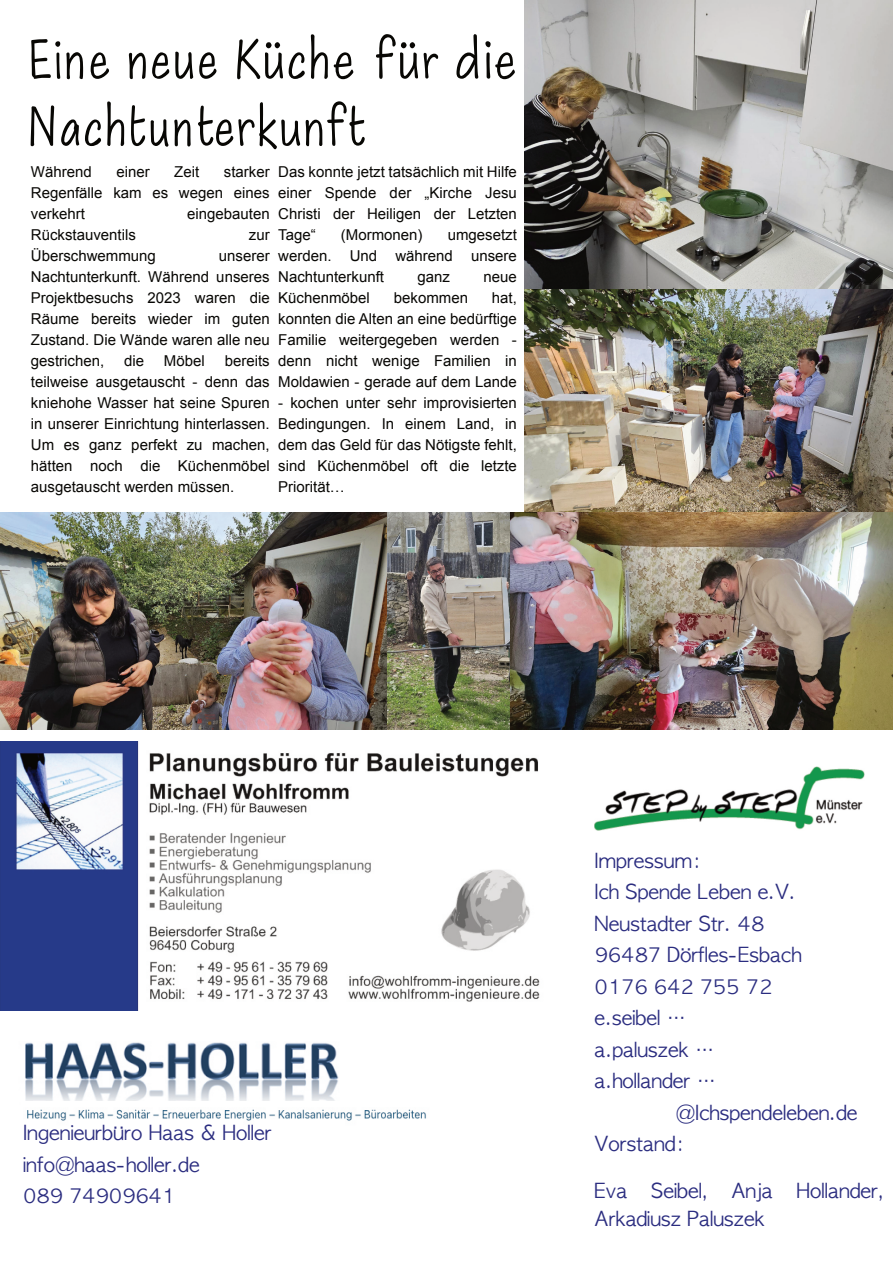
<style>
.page{position:relative;width:893px;height:1263px;background:#fff}
.page>*{position:absolute;margin:0;border:0;box-sizing:border-box;transform-origin:0 0}
.t1{font:67.05px/67.1px "Maku";color:#080704;scale:.84 1}
.t2{font:19.5px/31.5px "Apple Gothic";color:#2b2d80}
.t3{font:15px/21px "Arial";color:#080704;text-align:justify}
</style>
<div class="page">
<img style="left:524px;top:0;width:369px;height:512px">
<img style="left:509px;top:512px;width:384px;height:218px">
<img style="left:0;top:512px;width:509px;height:218px">
<img style="left:0;top:742px;width:540px;height:269px">
<img style="left:25px;top:1042px;width:314px;height:59px">
<img style="left:27px;top:1109px;width:399px;height:12px">
<img style="left:594px;top:767px;width:270px;height:64px">
<h1 class="t1" style="left:28px;top:14px;width:585px">Eine neue Küche für die<br>Nachtunterkunft</h1>
<p class="t3" style="left:31px;top:162px;width:62px">Während</p>
<p class="t3" style="left:116px;top:162px;width:35px">einer</p>
<p class="t3" style="left:174px;top:162px;width:27px">Zeit</p>
<p class="t3" style="left:278px;top:162px;width:240px">Das konnte jetzt tatsächlich mit Hilfe einer Spende der „Kirche Jesu Christi der Heiligen der Letzten Tage“</p>
<p class="t3" style="left:31px;top:162px;width:240px;text-indent:193px">starker Regenfälle kam es wegen eines verkehrt</p>
<p class="t3" style="left:187px;top:204px;width:84px">eingebauten</p>
<p class="t3" style="left:341px;top:225px;width:83px">(Mormonen)</p>
<p class="t3" style="left:31px;top:225px;width:107px">Rückstauventils</p>
<p class="t3" style="left:249px;top:225px;width:22px">zur</p>
<p class="t3" style="left:31px;top:246px;width:127px">Überschwemmung</p>
<p class="t3" style="left:278px;top:225px;width:240px;text-indent:170px">umgesetzt werden. Und während unsere Nachtunterkunft</p>
<p class="t3" style="left:31px;top:246px;width:240px;text-indent:188px">unserer Nachtunterkunft. Während unseres Projektbesuchs 2023 waren die Räume bereits wieder im guten Zustand. Die Wände waren alle neu gestrichen,</p>
<p class="t3" style="left:418px;top:267px;width:34px">ganz</p>
<p class="t3" style="left:484px;top:267px;width:35px">neue</p>
<p class="t3" style="left:278px;top:288px;width:93px">Küchenmöbel</p>
<p class="t3" style="left:394px;top:288px;width:76px">bekommen</p>
<p class="t3" style="left:278px;top:288px;width:240px;text-indent:214px">hat, konnten die Alten an eine bedürftige Familie weitergegeben werden - denn nicht wenige Familien in Moldawien - gerade auf dem Lande</p>
<p class="t3" style="left:278px;top:393px;width:240px">- kochen unter sehr improvisierten Bedingungen. In einem Land, in dem das Geld für das Nötigste fehlt, sind Küchenmöbel oft die letzte Priorität…</p>
<p class="t3" style="left:124px;top:351px;width:22px">die</p>
<p class="t3" style="left:164px;top:351px;width:42px">Möbel</p>
<p class="t3" style="left:31px;top:351px;width:240px;text-indent:194px">bereits teilweise ausgetauscht - denn das kniehohe Wasser hat seine Spuren in unserer Einrichtung hinterlassen.<br>Um es ganz perfekt zu machen, hätten noch die Küchenmöbel ausgetauscht werden müssen.</p>
<h2 class="t2" style="left:23px;top:1119px;width:250px">Ingenieurbüro Haas &amp; Holler info@haas-holler.de<br>089 74909641</h2>
<h2 class="t2" style="left:595px;top:846px;width:109px">Impressum:</h2>
<h2 class="t2" style="left:595px;top:878px;width:203px">Ich Spende Leben e.V.</h2>
<h2 class="t2" style="left:595px;top:909px;width:171px">Neustadter Str. 48</h2>
<h2 class="t2" style="left:595px;top:941px;width:208px">96487 Dörfles-Esbach</h2>
<h2 class="t2" style="left:595px;top:972px;width:179px">0176 642 755 72</h2>
<h2 class="t2" style="left:595px;top:1004px;width:93px">e.seibel …</h2>
<h2 class="t2" style="left:595px;top:1035px;width:122px">a.paluszek …</h2>
<h2 class="t2" style="left:595px;top:1067px;width:123px">a.hollander …</h2>
<h2 class="t2" style="left:676px;top:1098px;width:183px">@Ichspendeleben.de</h2>
<h2 class="t2" style="left:595px;top:1130px;width:92px">Vorstand:</h2>
<h2 class="t2" style="left:595px;top:1178px;width:291px;line-height:28.5px">Eva Seibel, Anja Hollander,<br>Arkadiusz Paluszek</h2>
</div>
